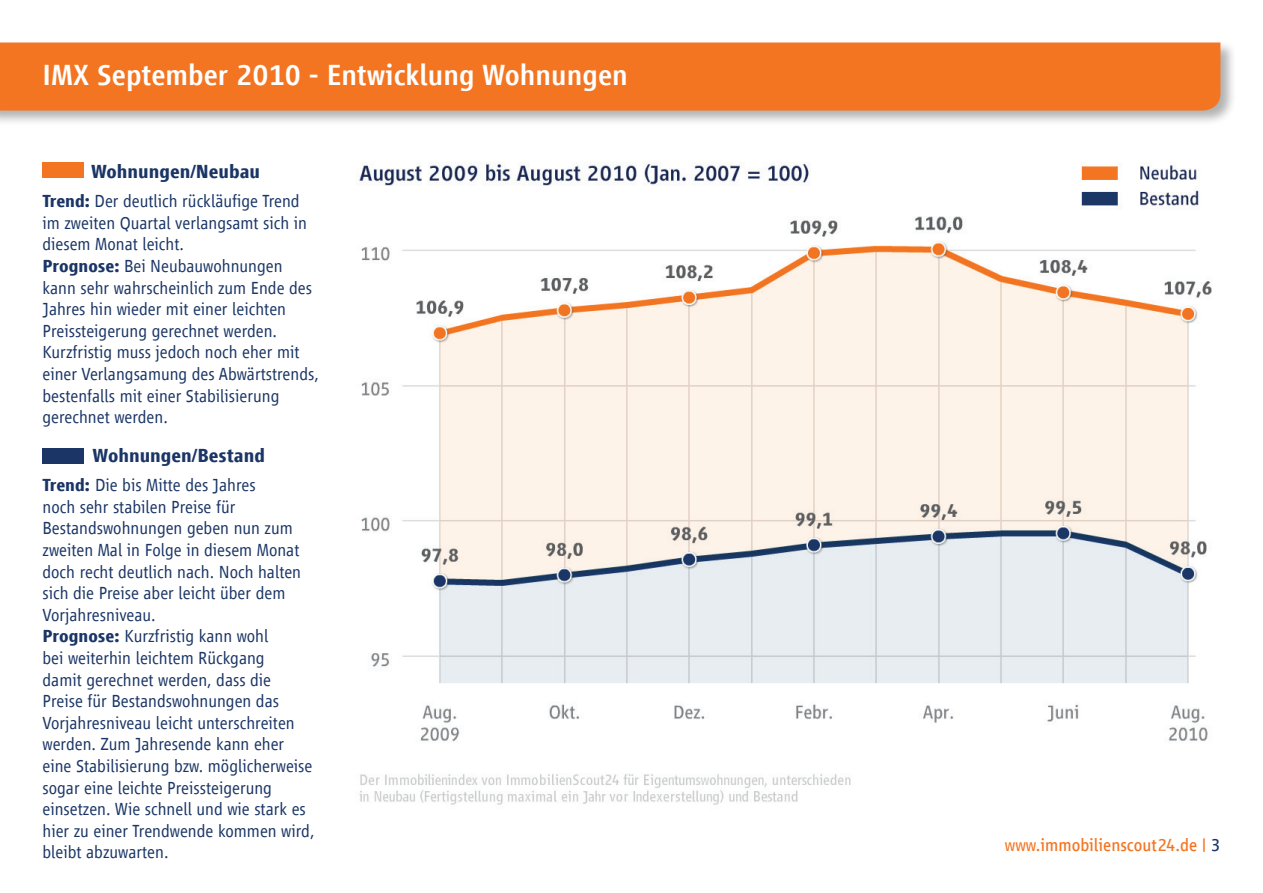
<style>
.page{position:relative;width:1263px;height:893px;background:#fff}
.page>*{position:absolute;margin:0;border:0;box-sizing:border-box;transform-origin:0 0}
.t1{font:500 30px "Scout Vialog";color:#fff}
.t2{font:700 19.5px "Scout Vialog";color:#1b3666}
.t3{font:300 18px/21.6px "Scout Vialog";color:#1b3666}
.t4{font:18px "Scout Vialog";color:#f47521}
.s1{font-weight:700}
.s2{color:#1b3666}
</style>
<div class="page">
<div style="left:43px;top:163px;width:41px;height:15px;background:#f47521"></div>
<div style="left:43px;top:449px;width:41px;height:15px;background:#1b3666"></div>
<img style="left:359px;top:162px;width:853px;height:643px">
<div style="left:0;top:40px;width:1236px;height:87px;background:#231f20;opacity:.35"></div>
<div style="left:0;top:43px;width:1220px;height:68px;background:#f47521"></div>
<h1 class="t1" style="left:43px;top:59px;width:587px">IMX September 2010 - Entwicklung Wohnungen</h1>
<p class="t2" style="left:91px;top:161px;width:170px">Wohnungen/Neubau</p>
<p class="t3" style="left:43px;top:190px;width:278px"><span class="s1">Trend:</span> Der deutlich rückläufige Trend im zweiten Quartal verlangsamt sich in diesem Monat leicht.<br><span class="s1">Prognose:</span> Bei Neubauwohnungen kann sehr wahrscheinlich zum Ende des Jahres hin wieder mit einer leichten Preissteigerung gerechnet werden.<br>Kurzfristig muss jedoch noch eher mit einer Verlangsamung des Abwärtstrends, bestenfalls mit einer Stabilisierung gerechnet werden.</p>
<p class="t2" style="left:93px;top:445px;width:174px">Wohnungen/Bestand</p>
<p class="t3" style="left:43px;top:474px;width:274px"><span class="s1">Trend:</span> Die bis Mitte des Jahres<br>noch sehr stabilen Preise für Bestandswohnungen geben nun zum zweiten Mal in Folge in diesem Monat doch recht deutlich nach. Noch halten sich die Preise aber leicht über dem Vorjahresniveau.<br><span class="s1">Prognose:</span> Kurzfristig kann wohl<br>bei weiterhin leichtem Rückgang<br>damit gerechnet werden, dass die Preise für Bestandswohnungen das Vorjahresniveau leicht unterschreiten werden. Zum Jahresende kann eher eine Stabilisierung bzw. möglicherweise sogar eine leichte Preissteigerung einsetzen. Wie schnell und wie stark es hier zu einer Trendwende kommen wird, bleibt abzuwarten.</p>
<p class="t4" style="left:1005px;top:835px;width:217px">www.immobilienscout24.de | <span class="s2">3</span></p>
</div>
